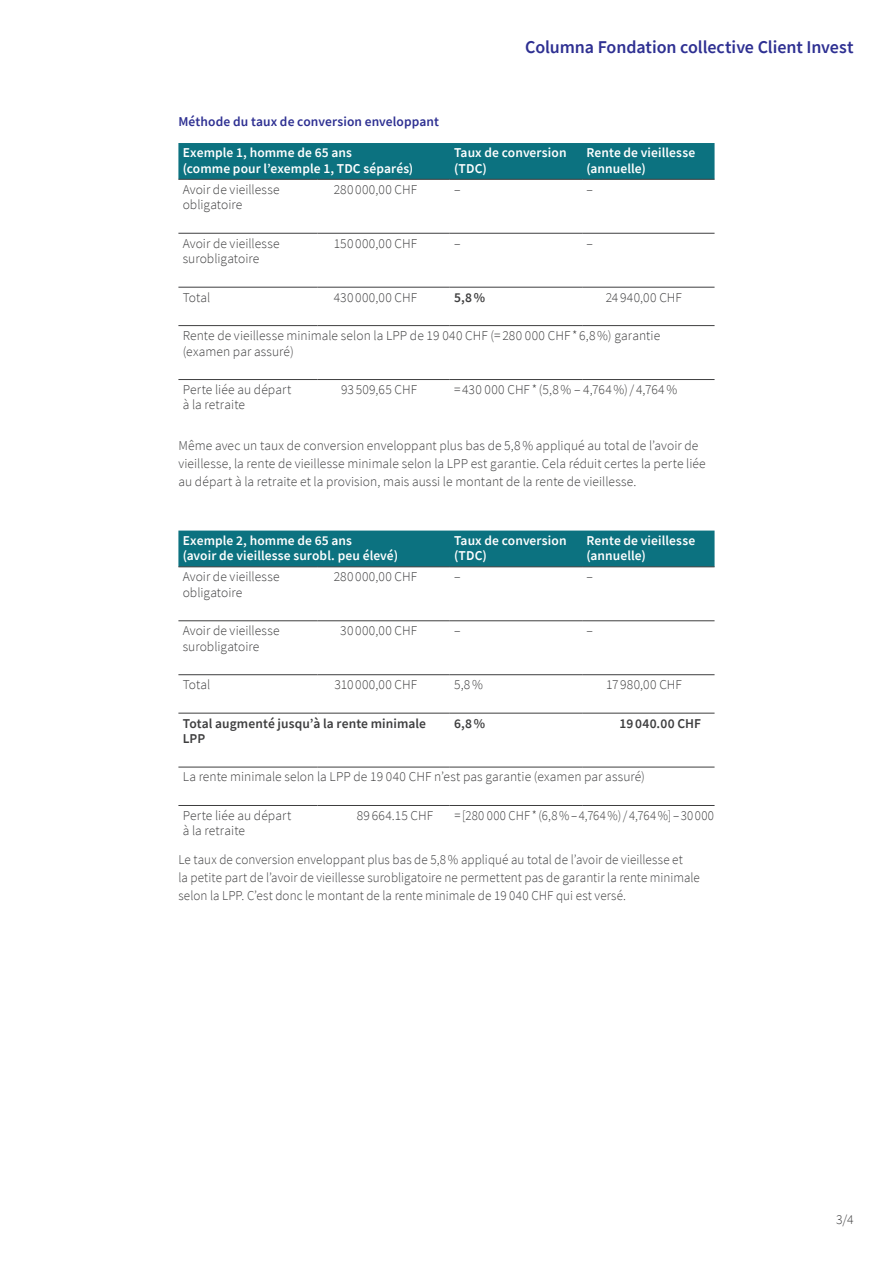
<style>
.page{position:relative;width:893px;height:1263px;background:#fff}
.page>*{position:absolute;margin:0;border:0;box-sizing:border-box;transform-origin:0 0}
.t1{font:600 18px "Source Sans Pro";letter-spacing:-.005em;color:#2e3092}
.t2{font:300 13.5px/15.6px "Source Sans Pro";letter-spacing:.005em;color:#3e3e3f}
.t3{font:600 13.5px/15.5px "Source Sans Pro";letter-spacing:.01em;color:#fff}
.t4{font:300 13.5px "Source Sans Pro";letter-spacing:.025em;color:#3e3e3f}
.t5{font:600 13.5px/15.6px "Source Sans Pro";letter-spacing:.005em;color:#3e3e3f}
.t6{font:300 13.5px "Source Sans Pro";letter-spacing:.025em;color:#3e3e3f;scale:.95 1}
.t7{font:600 13.5px "Source Sans Pro";letter-spacing:.01em;color:#2e3092}
.t8{font:300 13.5px "Source Sans Pro";letter-spacing:.03em;color:#3e3e3f}
.t9{font:600 13.5px "Source Sans Pro";letter-spacing:.025em;color:#3e3e3f}
</style>
<div class="page">
<div style="left:178px;top:143px;width:536px;height:36px;background:#0c7280"></div>
<hr style="left:178px;top:287px;width:139px;height:1px;background:#3e3e3f">
<hr style="left:317px;top:287px;width:133px;height:1px;background:#3e3e3f">
<hr style="left:450px;top:287px;width:132px;height:1px;background:#3e3e3f">
<hr style="left:582px;top:287px;width:132px;height:1px;background:#3e3e3f">
<hr style="left:178px;top:325px;width:139px;height:1px;background:#3e3e3f">
<hr style="left:317px;top:325px;width:133px;height:1px;background:#3e3e3f">
<hr style="left:450px;top:325px;width:132px;height:1px;background:#3e3e3f">
<hr style="left:582px;top:325px;width:132px;height:1px;background:#3e3e3f">
<hr style="left:178px;top:379px;width:139px;height:1px;background:#3e3e3f">
<hr style="left:317px;top:379px;width:133px;height:1px;background:#3e3e3f">
<hr style="left:450px;top:379px;width:132px;height:1px;background:#3e3e3f">
<hr style="left:582px;top:379px;width:132px;height:1px;background:#3e3e3f">
<hr style="left:178px;top:179px;width:139px;height:1px;background:#3e3e3f">
<hr style="left:317px;top:179px;width:133px;height:1px;background:#3e3e3f">
<hr style="left:450px;top:179px;width:132px;height:1px;background:#3e3e3f">
<hr style="left:582px;top:179px;width:132px;height:1px;background:#3e3e3f">
<hr style="left:178px;top:233px;width:139px;height:1px;background:#3e3e3f">
<hr style="left:317px;top:233px;width:133px;height:1px;background:#3e3e3f">
<hr style="left:450px;top:233px;width:132px;height:1px;background:#3e3e3f">
<hr style="left:582px;top:233px;width:132px;height:1px;background:#3e3e3f">
<div style="left:178px;top:531px;width:536px;height:36px;background:#0c7280"></div>
<hr style="left:178px;top:567px;width:139px;height:1px;background:#3e3e3f">
<hr style="left:317px;top:567px;width:133px;height:1px;background:#3e3e3f">
<hr style="left:450px;top:567px;width:132px;height:1px;background:#3e3e3f">
<hr style="left:582px;top:567px;width:132px;height:1px;background:#3e3e3f">
<hr style="left:178px;top:620px;width:139px;height:1px;background:#3e3e3f">
<hr style="left:317px;top:620px;width:133px;height:1px;background:#3e3e3f">
<hr style="left:450px;top:620px;width:132px;height:1px;background:#3e3e3f">
<hr style="left:582px;top:620px;width:132px;height:1px;background:#3e3e3f">
<hr style="left:178px;top:674px;width:139px;height:1px;background:#3e3e3f">
<hr style="left:317px;top:674px;width:133px;height:1px;background:#3e3e3f">
<hr style="left:450px;top:674px;width:132px;height:1px;background:#3e3e3f">
<hr style="left:582px;top:674px;width:132px;height:1px;background:#3e3e3f">
<hr style="left:178px;top:713px;width:139px;height:1px;background:#3e3e3f">
<hr style="left:317px;top:713px;width:133px;height:1px;background:#3e3e3f">
<hr style="left:450px;top:713px;width:132px;height:1px;background:#3e3e3f">
<hr style="left:582px;top:713px;width:132px;height:1px;background:#3e3e3f">
<hr style="left:178px;top:767px;width:139px;height:1px;background:#3e3e3f">
<hr style="left:317px;top:767px;width:133px;height:1px;background:#3e3e3f">
<hr style="left:450px;top:767px;width:132px;height:1px;background:#3e3e3f">
<hr style="left:582px;top:767px;width:132px;height:1px;background:#3e3e3f">
<hr style="left:178px;top:805px;width:139px;height:1px;background:#3e3e3f">
<hr style="left:317px;top:805px;width:133px;height:1px;background:#3e3e3f">
<hr style="left:450px;top:805px;width:132px;height:1px;background:#3e3e3f">
<hr style="left:582px;top:805px;width:132px;height:1px;background:#3e3e3f">
<h1 class="t1" style="left:525px;top:35px;width:330px">Columna Fondation collective Client Invest</h1>
<p class="t7" style="left:178px;top:113px;width:262px">Méthode du taux de conversion enveloppant</p>
<p class="t3" style="left:183px;top:145px;width:232px">Exemple 1, homme de 65 ans<br>(comme pour l’exemple 1, TDC séparés)</p>
<p class="t3" style="left:454px;top:145px;width:114px">Taux de conversion (TDC)</p>
<p class="t3" style="left:586px;top:145px;width:110px">Rente de vieillesse (annuelle)</p>
<p class="t2" style="left:183px;top:181px;width:98px">Avoir de vieillesse obligatoire</p>
<p class="t4" style="left:334px;top:181px;width:85px">280000,00 CHF</p>
<p class="t2" style="left:454px;top:181px;width:8px">–</p>
<p class="t2" style="left:586px;top:181px;width:8px">–</p>
<p class="t2" style="left:183px;top:235px;width:98px">Avoir de vieillesse surobligatoire</p>
<p class="t4" style="left:334px;top:235px;width:85px">150000,00 CHF</p>
<p class="t2" style="left:454px;top:235px;width:8px">–</p>
<p class="t2" style="left:586px;top:235px;width:8px">–</p>
<p class="t2" style="left:183px;top:289px;width:29px">Total</p>
<p class="t4" style="left:334px;top:289px;width:85px">430000,00 CHF</p>
<p class="t5" style="left:454px;top:289px;width:33px">5,8%</p>
<p class="t4" style="left:606px;top:289px;width:78px">24940,00 CHF</p>
<p class="t2" style="left:183px;top:328px;width:479px">Rente de vieillesse minimale selon la LPP de 19 040 CHF (= 280 000 CHF * 6,8%) garantie (examen par assuré)</p>
<p class="t2" style="left:183px;top:382px;width:110px">Perte liée au départ à la retraite</p>
<p class="t2" style="left:341px;top:382px;width:78px">93 509,65 CHF</p>
<p class="t2" style="left:454px;top:382px;width:225px">=430 000 CHF*(5,8% – 4,764%)/4,764%</p>
<p class="t2" style="left:178px;top:437px;width:529px;line-height:18px">Même avec un taux de conversion enveloppant plus bas de 5,8% appliqué au total de l’avoir de vieillesse, la rente de vieillesse minimale selon la LPP est garantie. Cela réduit certes la perte liée au départ à la retraite et la provision, mais aussi le montant de la rente de vieillesse.</p>
<p class="t3" style="left:183px;top:532px;width:217px">Exemple 2, homme de 65 ans<br>(avoir de vieillesse surobl. peu élevé)</p>
<p class="t3" style="left:454px;top:532px;width:114px">Taux de conversion (TDC)</p>
<p class="t3" style="left:586px;top:532px;width:110px">Rente de vieillesse (annuelle)</p>
<p class="t2" style="left:183px;top:569px;width:98px">Avoir de vieillesse obligatoire</p>
<p class="t4" style="left:334px;top:568px;width:85px">280000,00 CHF</p>
<p class="t2" style="left:454px;top:569px;width:8px">–</p>
<p class="t2" style="left:586px;top:569px;width:8px">–</p>
<p class="t2" style="left:183px;top:623px;width:98px">Avoir de vieillesse surobligatoire</p>
<p class="t8" style="left:340px;top:622px;width:78px">30000,00 CHF</p>
<p class="t2" style="left:454px;top:623px;width:8px">–</p>
<p class="t2" style="left:586px;top:623px;width:8px">–</p>
<p class="t2" style="left:183px;top:677px;width:29px">Total</p>
<p class="t2" style="left:335px;top:677px;width:84px">310 000,00 CHF</p>
<p class="t2" style="left:454px;top:677px;width:30px">5,8%</p>
<p class="t2" style="left:606px;top:677px;width:77px">17 980,00 CHF</p>
<p class="t5" style="left:183px;top:715px;width:245px">Total augmenté jusqu’à la rente minimale<br>LPP</p>
<p class="t5" style="left:454px;top:715px;width:33px">6,8%</p>
<p class="t9" style="left:619px;top:714px;width:83px">19040.00 CHF</p>
<p class="t2" style="left:183px;top:769px;width:464px">La rente minimale selon la LPP de 19 040 CHF n’est pas garantie (examen par assuré)</p>
<p class="t2" style="left:183px;top:808px;width:110px">Perte liée au départ à la retraite</p>
<p class="t2" style="left:357px;top:808px;width:78px">89 664.15 CHF</p>
<p class="t6" style="left:454px;top:807px;width:275px">=[280 000 CHF*(6,8%–4,764%)/4,764%]–30000</p>
<p class="t2" style="left:178px;top:851px;width:523px;line-height:18px">Le taux de conversion enveloppant plus bas de 5,8% appliqué au total de l’avoir de vieillesse et<br>la petite part de l’avoir de vieillesse surobligatoire ne permettent pas de garantir la rente minimale selon la LPP. C’est donc le montant de la rente minimale de 19 040 CHF qui est versé.</p>
<p class="t2" style="left:836px;top:1211px;width:19px">3/4</p>
</div>
